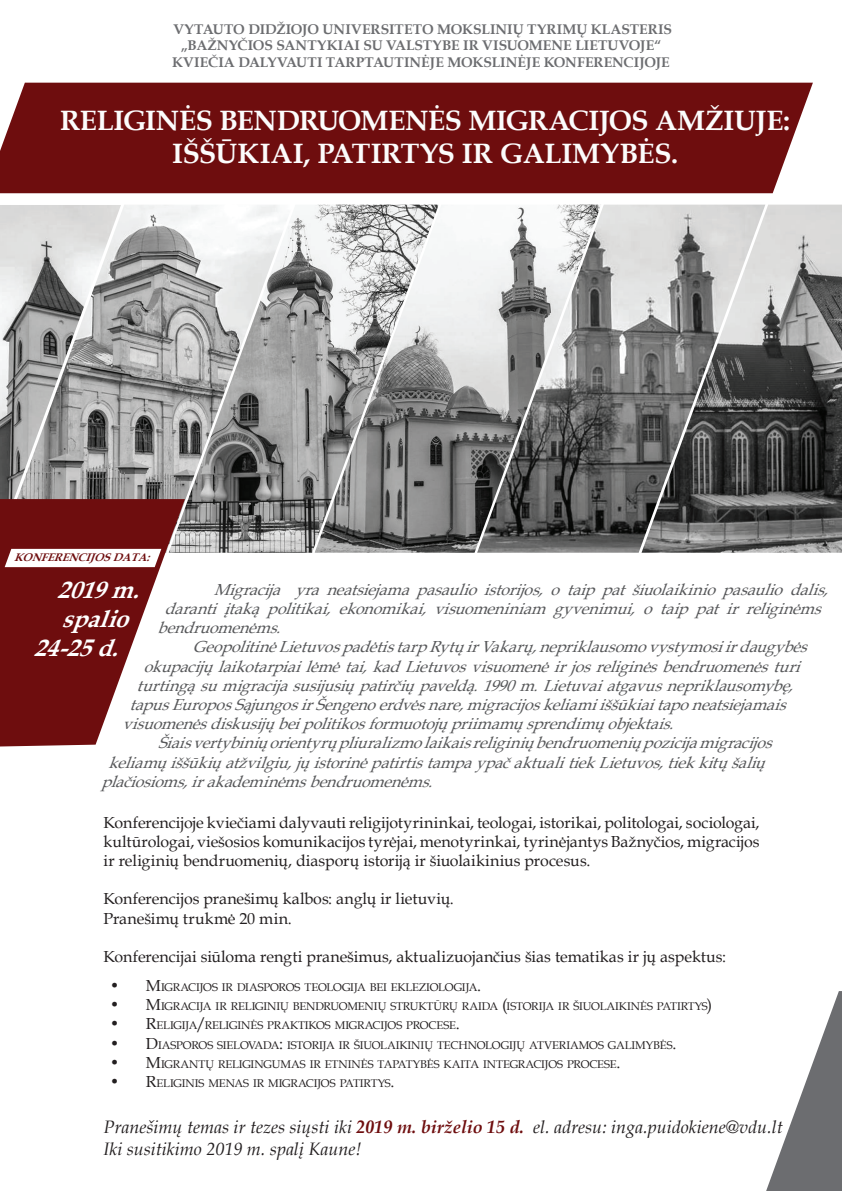
<style>
.page{position:relative;width:842px;height:1191px;background:#fff}
.page>*{position:absolute;margin:0;border:0;box-sizing:border-box;transform-origin:0 0}
.t1{font:700 28px/33.6px "Book Antiqua";letter-spacing:-.01em;color:#fcfcfc;text-align:center}
.t2{font:italic 700 24px "Book Antiqua";color:#fff}
.t3{font:italic 18px/21.6px "Book Antiqua";color:#231f20}
.t4{font:italic 16px "Book Antiqua";color:#57585a}
.t5{font:16px/19.2px "Book Antiqua";letter-spacing:-.005em;color:#231f20;text-align:justify}
.t6{font:700 14px/16.8px "Book Antiqua";letter-spacing:.005em;color:#6c6d70;text-align:center}
.t7{font:11.2px "Book Antiqua";letter-spacing:-.01em;color:#231f20}
.t8{font:italic 700 11px "Book Antiqua";color:#6e0d0e}
.s1{font-size:16px}
.s2{font-weight:700;color:#6e0d0e}
</style>
<div class="page">
<div style="left:0;top:83px;width:813px;height:110px;background:#6e0d0e"></div>
<img style="left:292px;top:212px;width:23px;height:341px">
<img style="left:121px;top:205px;width:171px;height:348px">
<img style="left:315px;top:205px;width:162px;height:348px">
<img style="left:477px;top:205px;width:164px;height:348px">
<img style="left:641px;top:205px;width:201px;height:348px">
<img style="left:0;top:205px;width:121px;height:294px">
<svg style="left:0;top:499px;width:185px;height:247px;fill:#6e0d0e"></svg>
<svg style="left:766px;top:991px;width:76px;height:200px"></svg>
<svg style="left:5px;top:549px;width:156px;height:18px"></svg>
<p class="t6" style="left:172px;top:20px;width:501px">VYTAUTO DIDŽIOJO UNIVERSITETO MOKSLINIŲ TYRIMŲ KLASTERIS „BAŽNYČIOS SANTYKIAI SU VALSTYBE IR VISUOMENE LIETUVOJE“<br>KVIEČIA DALYVAUTI TARPTAUTINĖJE MOKSLINĖJE KONFERENCIJOJE</p>
<h1 class="t1" style="left:60px;top:103px;width:731px">RELIGINĖS BENDRUOMENĖS MIGRACIJOS AMŽIUJE:<br>IŠŠŪKIAI, PATIRTYS IR GALIMYBĖS.</h1>
<p class="t8" style="left:14px;top:550px;width:142px">KONFERENCIJOS DATA:</p>
<h2 class="t2" style="left:57px;top:573px;width:95px">2019M.</h2>
<h2 class="t2" style="left:62px;top:602px;width:79px">SPALIO</h2>
<h2 class="t2" style="left:34px;top:631px;width:97px">24-25D.</h2>
<p class="t4" style="left:214px;top:578px;width:623px">Migracija yraneatsiejamapasaulioistorijos,otaippatšiuolaikiniopasauliodalis,</p>
<p class="t4" style="left:164px;top:597px;width:665px">darantiįtakąpolitikai,ekonomikai,visuomeniniamgyvenimui,otaippatirreliginėms</p>
<p class="t4" style="left:157px;top:616px;width:132px">bendruomenėms.</p>
<p class="t4" style="left:193px;top:636px;width:623px">GeopolitinėLietuvospadėtistarpRytųirVakarų,nepriklausomovystymosiirdaugybės</p>
<p class="t4" style="left:143px;top:655px;width:665px">okupacijųlaikotarpiailėmėtai,kadLietuvosvisuomenėirjosreliginėsbendruomenėsturi</p>
<p class="t4" style="left:136px;top:674px;width:665px">turtingąsumigracijasusijusiųpatirčiųpaveldą.1990m.Lietuvaiatgavusnepriklausomybę,</p>
<p class="t4" style="left:129px;top:693px;width:665px">tapusEuroposSąjungosirŠengenoerdvėsnare,migracijoskeliamiiššūkiaitaponeatsiejamais</p>
<p class="t4" style="left:123px;top:712px;width:560px">visuomenėsdiskusijųbeipolitikosformuotojųpriimamųsprendimųobjektais.</p>
<p class="t4" style="left:158px;top:732px;width:623px">Šiaisvertybiniųorientyrųpliuralizmolaikaisreliginiųbendruomeniųpozicijamigracijos</p>
<p class="t4" style="left:109px;top:751px;width:665px">keliamųiššūkiųatžvilgiu,jųistorinėpatirtistampaypačaktualitiekLietuvos,tiekkitųšalių</p>
<p class="t4" style="left:102px;top:770px;width:340px">plačiosioms,irakademinėmsbendruomenėms.</p>
<p class="t5" style="left:103px;top:812px;width:658px">Konferencijoje kviečiami dalyvauti religijotyrininkai, teologai, istorikai, politologai, sociologai, kultūrologai, viešosios komunikacijos tyrėjai, menotyrinkai, tyrinėjantys Bažnyčios, migracijos ir religinių bendruomenių, diasporų istoriją ir šiuolaikinius procesus.</p>
<p class="t5" style="left:103px;top:889px;width:352px">Konferencijos pranešimų kalbos: anglų ir lietuvių.<br>Pranešimų trukmė 20 min.</p>
<p class="t5" style="left:103px;top:946px;width:624px">Konferencijai siūloma rengti pranešimus, aktualizuojančius šias tematikas ir jų aspektus:</p>
<p class="t7" style="left:110px;top:979px;width:373px"><span class="s1">•</span> <span class="s1">M</span>IGRACIJOS IR DIASPOROS TEOLOGIJA BEI EKLEZIOLOGIJA<span class="s1">.</span></p>
<p class="t7" style="left:110px;top:998px;width:604px"><span class="s1">• M</span>IGRACIJA IR RELIGINIŲ BENDRUOMENIŲ STRUKTŪRŲ RAIDA <span class="s1">(</span>ISTORIJA IR ŠIUOLAIKINĖS PATIRTYS<span class="s1">)</span></p>
<p class="t7" style="left:110px;top:1017px;width:351px"><span class="s1">• R</span>ELIGIJA<span class="s1">/</span>RELIGINĖS PRAKTIKOS MIGRACIJOS PROCESE<span class="s1">.</span></p>
<p class="t7" style="left:110px;top:1037px;width:568px"><span class="s1">• D</span>IASPOROS SIELOVADA<span class="s1">:</span> ISTORIJA IR ŠIUOLAIKINIŲ TECHNOLOGIJŲ ATVERIAMOS GALIMYBĖS<span class="s1">.</span></p>
<p class="t7" style="left:110px;top:1056px;width:512px"><span class="s1">• M</span>IGRANTŲ RELIGINGUMAS IR ETNINĖS TAPATYBĖS KAITA INTEGRACIJOS PROCESE<span class="s1">.</span></p>
<p class="t7" style="left:110px;top:1075px;width:286px"><span class="s1">• R</span>ELIGINIS MENAS IR MIGRACIJOS PATIRTYS<span class="s1">.</span></p>
<p class="t3" style="left:103px;top:1116px;width:681px">Pranešimų temas ir tezes siųsti iki <span class="s2">2019 m. birželio 15 d.</span> el. adresu: inga.puidokiene@vdu.lt<br>Iki susitikimo 2019 m. spalį Kaune!</p>
</div>
